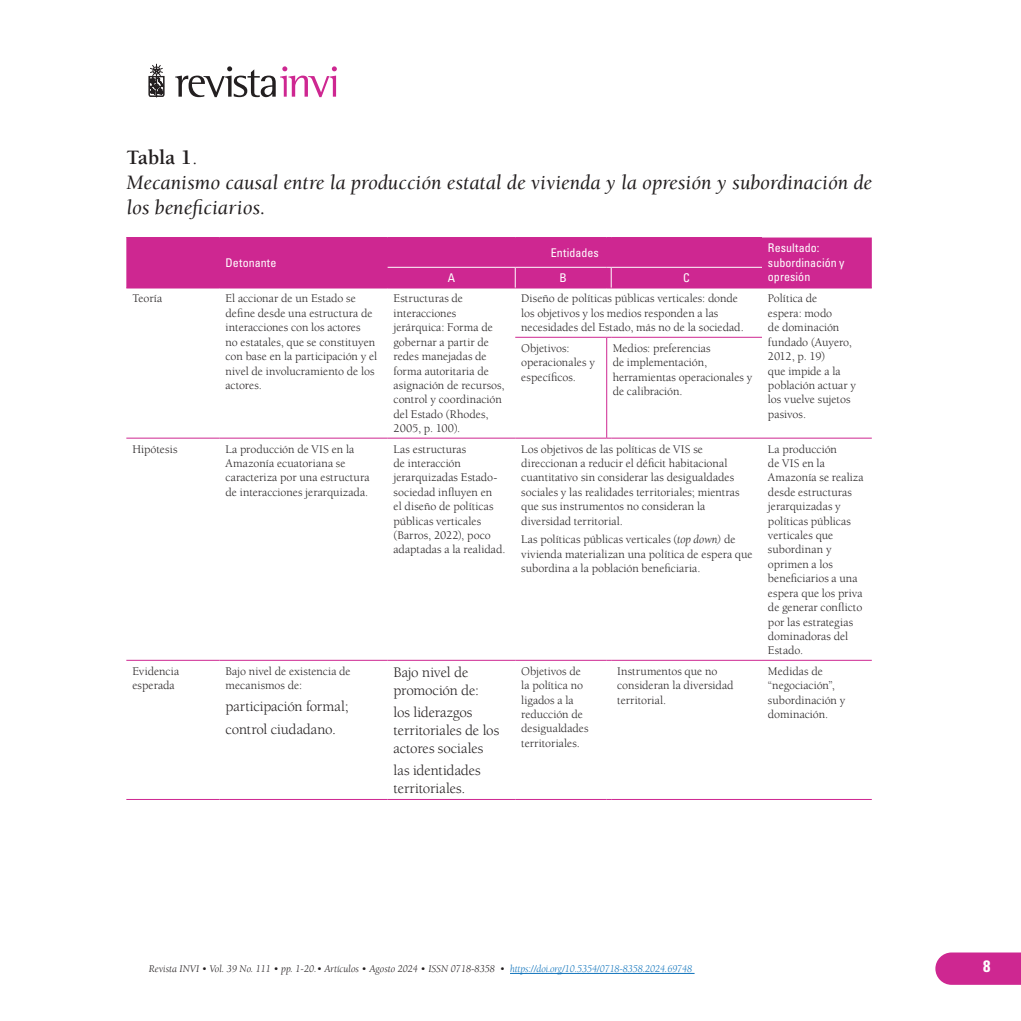
<style>
.page{position:relative;width:1021px;height:1021px;background:#fff}
.page>*{position:absolute;margin:0;border:0;box-sizing:border-box;transform-origin:0 0}
.sub_tablas{font:italic 21px/25.2px "Berkeley Pro";color:#231f20}
.sub_tablas-2{font:700 21px "Berkeley Std";color:#231f20}
.t1{font:700 condensed 16.5px "Univers LT Std";color:#fff}
.txt_tabla{font:15px/18px "Berkeley Std";letter-spacing:-.01em;color:#231f20}
.txt_tabla-2{font:12px/14.4px "Berkeley Std";color:#231f20}
.txt_tabla_sub{font:condensed 12px/14.4px "Univers LT Std";letter-spacing:.005em;color:#fff}
.t2{font:italic 10.5px "Berkeley Pro";color:#231f20}
.s1{font-weight:400}
.s2{font-family:"Berkeley Pro";font-style:italic}
.s3{font-style:inherit}
.s4{color:#1074bc}
</style>
<div class="page">
<svg style="left:175px;top:66px;width:162px;height:31px"></svg>
<svg style="left:149px;top:64px;width:15px;height:33px"></svg>
<svg style="left:935px;top:952px;width:85px;height:32px;background:#d03397"></svg>
<hr style="left:510px;top:973px;width:184px;height:1px;background:#1074bc">
<hr style="left:515px;top:337px;width:91px;height:1px;background:#ce2791">
<hr style="left:606px;top:337px;width:1px;height:101px;background:#ce2791">
<hr style="left:611px;top:337px;width:151px;height:1px;background:#ce2791">
<hr style="left:126px;top:438px;width:93px;height:1px;background:#ce2791">
<hr style="left:219px;top:438px;width:168px;height:1px;background:#ce2791">
<hr style="left:387px;top:438px;width:128px;height:1px;background:#ce2791">
<hr style="left:515px;top:438px;width:91px;height:1px;background:#ce2791">
<hr style="left:611px;top:438px;width:151px;height:1px;background:#ce2791">
<hr style="left:762px;top:438px;width:109px;height:1px;background:#ce2791">
<hr style="left:126px;top:660px;width:93px;height:1px;background:#ce2791">
<hr style="left:126px;top:799px;width:93px;height:1px;background:#ce2791">
<hr style="left:219px;top:660px;width:168px;height:1px;background:#ce2791">
<hr style="left:219px;top:799px;width:168px;height:1px;background:#ce2791">
<hr style="left:387px;top:660px;width:128px;height:1px;background:#ce2791">
<hr style="left:387px;top:799px;width:128px;height:1px;background:#ce2791">
<hr style="left:515px;top:660px;width:91px;height:1px;background:#ce2791">
<hr style="left:515px;top:799px;width:91px;height:1px;background:#ce2791">
<hr style="left:611px;top:660px;width:151px;height:1px;background:#ce2791">
<hr style="left:611px;top:799px;width:151px;height:1px;background:#ce2791">
<hr style="left:762px;top:660px;width:109px;height:1px;background:#ce2791">
<hr style="left:762px;top:799px;width:109px;height:1px;background:#ce2791">
<div style="left:126px;top:237px;width:745px;height:51px;background:#ce2791"></div>
<p class="sub_tablas-2" style="left:126px;top:146px;width:73px">Tabla 1<span class="s1">.</span></p>
<p class="sub_tablas" style="left:126px;top:170px;width:747px">Mecanismo causal entre la producción estatal de vivienda y la opresión y subordinación de los beneficiarios.</p>
<p class="txt_tabla_sub" style="left:225px;top:255px;width:52px">Detonante</p>
<p class="txt_tabla_sub" style="left:551px;top:245px;width:50px">Entidades</p>
<p class="txt_tabla_sub" style="left:768px;top:240px;width:78px">Resultado: subordinación y</p>
<p class="txt_tabla_sub" style="left:448px;top:270px;width:9px">A</p>
<p class="txt_tabla_sub" style="left:559px;top:270px;width:9px">B</p>
<p class="txt_tabla_sub" style="left:683px;top:270px;width:8px">C</p>
<p class="txt_tabla_sub" style="left:768px;top:269px;width:44px">opresión</p>
<p class="txt_tabla-2" style="left:132px;top:292px;width:31px">Teoría</p>
<p class="txt_tabla-2" style="left:225px;top:292px;width:153px">El accionar de un Estado se define desde una estructura de interacciones con los actores<br>no estatales, que se constituyen con base en la participación y el nivel de involucramiento de los actores.</p>
<p class="txt_tabla-2" style="left:393px;top:292px;width:113px">Estructuras de interacciones jerárquica: Forma de gobernar a partir de redes manejadas de forma autoritaria de asignación de recursos, control y coordinación del Estado (Rhodes,<br>2005, p. 100).</p>
<p class="txt_tabla-2" style="left:521px;top:292px;width:224px">Diseño de políticas públicas verticales: donde los objetivos y los medios responden a las necesidades del Estado, más no de la sociedad.</p>
<p class="txt_tabla-2" style="left:768px;top:292px;width:89px">Política de<br>espera: modo<br>de dominación fundado (Auyero,<br>2012, p. 19)<br>que impide a la población actuar y los vuelve sujetos pasivos.</p>
<p class="txt_tabla-2" style="left:521px;top:341px;width:75px">Objetivos: operacionales y específicos.</p>
<p class="txt_tabla-2" style="left:612px;top:341px;width:141px">Medios: preferencias<br>de implementación, herramientas operacionales y de calibración.</p>
<p class="txt_tabla-2" style="left:132px;top:442px;width:47px">Hipótesis</p>
<p class="txt_tabla-2" style="left:225px;top:442px;width:145px">La producción de VIS en la<br>Amazonía ecuatoriana se caracteriza por una estructura de interacciones jerarquizada.</p>
<p class="txt_tabla-2" style="left:393px;top:442px;width:113px">Las estructuras<br>de interacción jerarquizadas Estado&shy;sociedad influyen en<br>el diseño de políticas públicas verticales (Barros, 2022), poco adaptadas a la realidad.</p>
<p class="txt_tabla-2" style="left:521px;top:442px;width:220px">Los objetivos de las políticas de VIS se direccionan a reducir el déficit habitacional cuantitativo sin considerar las desigualdades sociales y las realidades territoriales; mientras que sus instrumentos no consideran la diversidad territorial.</p>
<p class="txt_tabla-2" style="left:521px;top:532px;width:233px">Las políticas públicas verticales (<span class="s2">top down)</span> de vivienda materializan una política de espera que subordina a la población beneficiaria.</p>
<p class="txt_tabla-2" style="left:768px;top:442px;width:97px">La producción<br>de VIS en la<br>Amazonía se realiza desde estructuras jerarquizadas y políticas públicas verticales que subordinan y oprimen a los beneficiarios a una espera que los priva de generar conflicto por las estrategias dominadoras del<br>Estado.</p>
<p class="txt_tabla-2" style="left:132px;top:664px;width:48px">Evidencia esperada</p>
<p class="txt_tabla-2" style="left:225px;top:664px;width:127px">Bajo nivel de existencia de mecanismos de:</p>
<p class="txt_tabla" style="left:225px;top:698px;width:124px">participación formal;</p>
<p class="txt_tabla" style="left:225px;top:720px;width:112px">control ciudadano.</p>
<p class="txt_tabla" style="left:393px;top:663px;width:87px">Bajo nivel de promoción de:</p>
<p class="txt_tabla" style="left:393px;top:703px;width:107px">los liderazgos territoriales de los actores sociales</p>
<p class="txt_tabla" style="left:393px;top:762px;width:89px">las identidades territoriales.</p>
<p class="txt_tabla-2" style="left:521px;top:664px;width:69px">Objetivos de la política no ligados a la reducción de desigualdades territoriales.</p>
<p class="txt_tabla-2" style="left:617px;top:664px;width:118px">Instrumentos que no consideran la diversidad territorial.</p>
<p class="txt_tabla-2" style="left:768px;top:664px;width:79px">Medidas de “negociación”, subordinación y dominación.</p>
<p class="t2" style="left:149px;top:963px;width:545px">Revista INVI • Vol. 39 No. 111 • pp. <span class="s3">1-20</span>.• Artículos • Agosto 2024 • ISSN 0718-8358 • <span class="s4">https://doi.org/10.5354/0718-8358.2024.69748</span></p>
<h2 class="t1" style="left:983px;top:956px;width:9px">8</h2>
</div>
